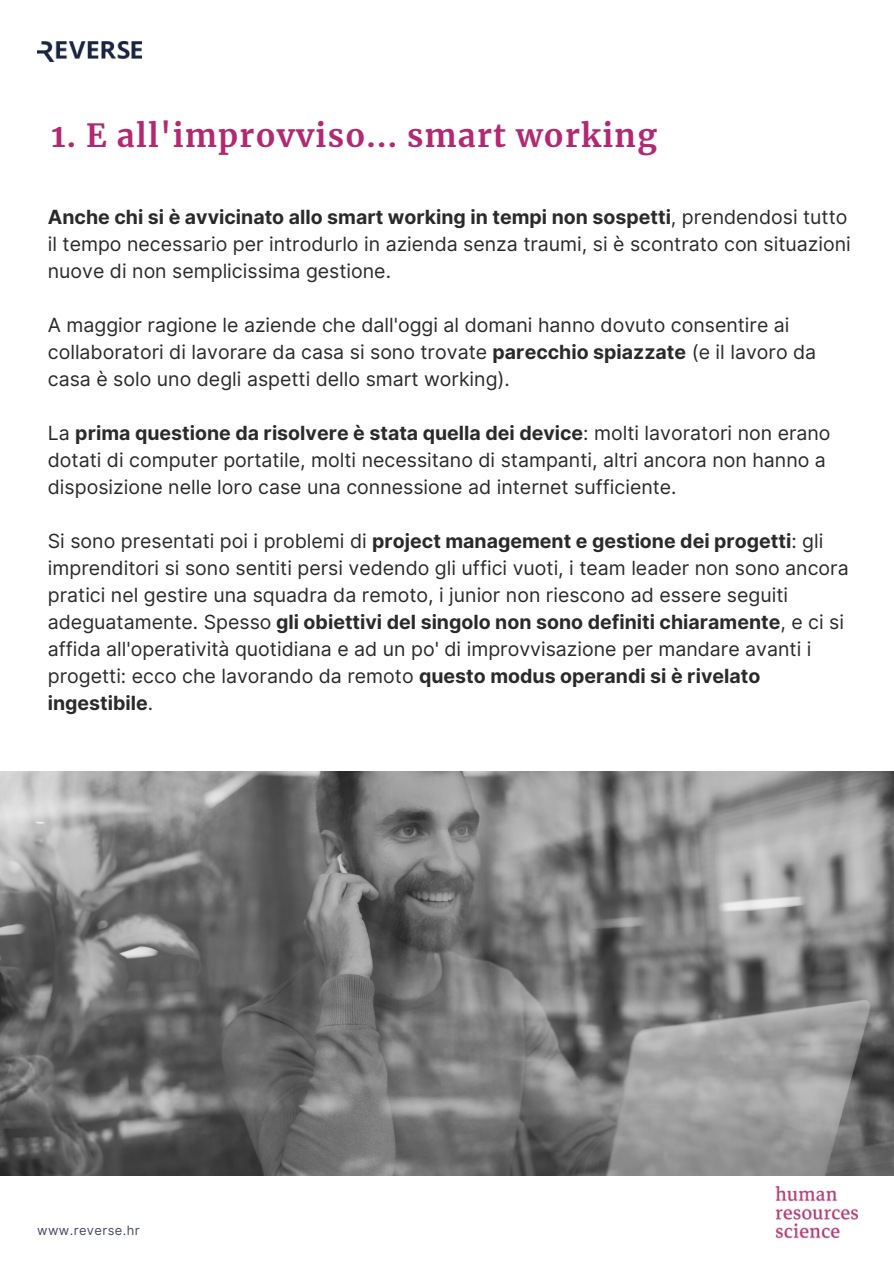
<style>
.page{position:relative;width:894px;height:1264px;background:#fff}
.page>*{position:absolute;margin:0;border:0;box-sizing:border-box;transform-origin:0 0}
.t1{font:700 31.5px "Merriweather";letter-spacing:.04em;color:#b22971}
.t2{font:19.5px/27px "Inter";color:#2a2a2a}
.t3{font:12.9px "Inter";letter-spacing:.03em;color:#48486b}
.s1{font-weight:700}
</style>
<div class="page">
<img style="left:0;top:772px;width:893px;height:403px">
<img style="left:37px;top:41px;width:105px;height:20px">
<img style="left:775px;top:1186px;width:82px;height:52px">
<p class="t1" style="left:51px;top:116px;width:607px">1. E all'improvviso... smart working</p>
<p class="t2" style="left:48px;top:203px;width:804px"><span class="s1">Anche chi si è avvicinato allo smart working in tempi non sospetti</span>, prendendosi tutto il tempo necessario per introdurlo in azienda senza traumi, si è scontrato con situazioni nuove di non semplicissima gestione.</p>
<p class="t2" style="left:48px;top:311px;width:769px">A maggior ragione le aziende che dall'oggi al domani hanno dovuto consentire ai collaboratori di lavorare da casa si sono trovate <span class="s1">parecchio spiazzate</span> (e il lavoro da casa è solo uno degli aspetti dello smart working).</p>
<p class="t2" style="left:48px;top:419px;width:784px">La <span class="s1">prima questione da risolvere è stata quella dei device</span>: molti lavoratori non erano dotati di computer portatile, molti necessitano di stampanti, altri ancora non hanno a disposizione nelle loro case una connessione ad internet sufficiente.</p>
<p class="t2" style="left:48px;top:527px;width:802px">Si sono presentati poi i problemi di <span class="s1">project management e gestione dei progetti</span>: gli imprenditori si sono sentiti persi vedendo gli uffici vuoti, i team leader non sono ancora pratici nel gestire una squadra da remoto, i junior non riescono ad essere seguiti adeguatamente. Spesso <span class="s1">gli obiettivi del singolo non sono definiti chiaramente</span>, e ci si affida all'operatività quotidiana e ad un po' di improvvisazione per mandare avanti i progetti: ecco che lavorando da remoto <span class="s1">questo modus operandi si è rivelato ingestibile</span>.</p>
<p class="t3" style="left:37px;top:1222px;width:104px">www.reverse.hr</p>
</div>
